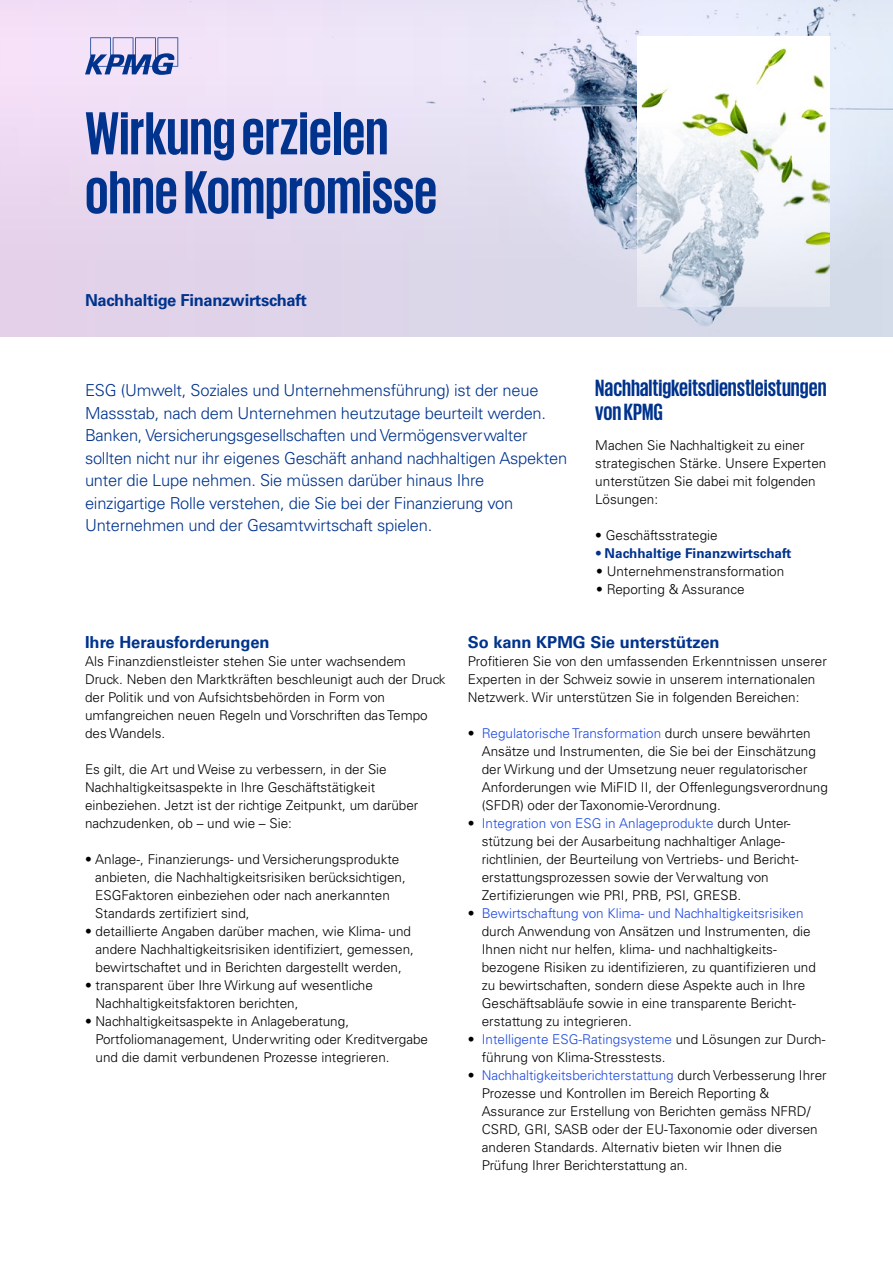
<style>
.page{position:relative;width:893px;height:1263px;background:#fff}
.page>*{position:absolute;margin:0;border:0;box-sizing:border-box;transform-origin:0 0}
.t1{font:700 62.1px/58.9px "KPMG";color:#00338d}
.t2{font:700 24px/24px "KPMG";color:#00338d}
.t3{font:300 16.5px/22.5px "Univers LT Std";letter-spacing:-.015em;color:#00338d}
.t4{font:700 16.5px "Univers LT Std";letter-spacing:-.015em;color:#00338d}
.t5{font:300 13.5px/18px "Univers LT Std";color:#000}
.t6{font:700 13.5px "Univers LT Std";color:#00338d}
.s1{color:#1e49e2}
</style>
<div class="page">
<svg style="left:0;top:0;width:893px;height:337px;background:#e0d9ed"></svg>
<img style="left:638px;top:36px;width:191px;height:270px">
<svg style="left:85px;top:37px;width:93px;height:38px;background:#9fa5d3"></svg>
<h1 class="t1" style="left:85px;top:102px;width:354px">Wirkung erzielen ohne Kompromisse</h1>
<p class="t4" style="left:85px;top:291px;width:223px">Nachhaltige Finanzwirtschaft</p>
<p class="t3" style="left:85px;top:379px;width:484px">ESG (Umwelt, Soziales und Unternehmensführung) ist der neue Massstab, nach dem Unternehmen heutzutage beurteilt werden.<br>Banken, Versicherungsgesellschaften und Vermögensverwalter sollten nicht nur ihr eigenes Geschäft anhand nachhaltigen Aspekten unter die Lupe nehmen. Sie müssen darüber hinaus Ihre einzigartige Rolle verstehen, die Sie bei der Finanzierung von Unternehmen und der Gesamtwirtschaft spielen.</p>
<h2 class="t2" style="left:595px;top:375px;width:233px">Nachhaltigkeitsdienstleistungen von KPMG</h2>
<p class="t5" style="left:595px;top:436px;width:233px">Machen Sie Nachhaltigkeit zu einer strategischen Stärke. Unsere Experten unterstützen Sie dabei mit folgenden<br>Lösungen:</p>
<p class="t5" style="left:595px;top:526px;width:124px">• Geschäftsstrategie</p>
<p class="t6" style="left:596px;top:545px;width:197px">• Nachhaltige Finanzwirtschaft</p>
<p class="t5" style="left:596px;top:562px;width:190px">• Unternehmenstransformation</p>
<p class="t5" style="left:596px;top:580px;width:150px">• Reporting &amp; Assurance</p>
<p class="t4" style="left:85px;top:633px;width:186px">Ihre Herausforderungen</p>
<p class="t5" style="left:85px;top:652px;width:362px">Als Finanzdienstleister stehen Sie unter wachsendem Druck. Neben den Marktkräften beschleunigt auch der Druck der Politik und von Aufsichtsbehörden in Form von umfangreichen neuen Regeln und Vorschriften das Tempo des Wandels.</p>
<p class="t5" style="left:85px;top:760px;width:335px">Es gilt, die Art und Weise zu verbessern, in der Sie Nachhaltigkeitsaspekte in Ihre Geschäftstätigkeit einbeziehen. Jetzt ist der richtige Zeitpunkt, um darüber nachzudenken, ob – und wie – Sie:</p>
<p class="t5" style="left:95px;top:850px;width:312px;text-indent:-10px">• Anlage-, Finanzierungs- und Versicherungsprodukte anbieten, die Nachhaltigkeitsrisiken berücksichtigen, ESGFaktoren einbeziehen oder nach anerkannten Standards zertifiziert sind,</p>
<p class="t5" style="left:96px;top:922px;width:320px;text-indent:-11px">• detaillierte Angaben darüber machen, wie Klima- und andere Nachhaltigkeitsrisiken identifiziert, gemessen, bewirtschaftet und in Berichten dargestellt werden,</p>
<p class="t5" style="left:96px;top:976px;width:279px;text-indent:-11px">• transparent über Ihre Wirkung auf wesentliche<br>Nachhaltigkeitsfaktoren berichten,</p>
<p class="t5" style="left:96px;top:1012px;width:334px;text-indent:-11px">• Nachhaltigkeitsaspekte in Anlageberatung,<br>Portfoliomanagement, Underwriting oder Kreditvergabe und die damit verbundenen Prozesse integrieren.</p>
<p class="t4" style="left:468px;top:633px;width:253px">So kann KPMG Sie unterstützen</p>
<p class="t5" style="left:468px;top:652px;width:361px">Profitieren Sie von den umfassenden Erkenntnissen unserer<br>Experten in der Schweiz sowie in unserem internationalen<br>Netzwerk. Wir unterstützen Sie in folgenden Bereichen:</p>
<p class="t5" style="left:482px;top:724px;width:348px;text-indent:-14px">• <span class="s1">Regulatorische Transformation</span> durch unsere bewährten Ansätze und Instrumenten, die Sie bei der Einschätzung der Wirkung und der Umsetzung neuer regulatorischer Anforderungen wie MiFID II, der Offenlegungsverordnung (SFDR) oder der Taxonomie-Verordnung.</p>
<p class="t5" style="left:482px;top:814px;width:318px;text-indent:-14px">• <span class="s1">Integration von ESG in Anlageprodukte</span> durch Unter&shy;stützung bei der Ausarbeitung nachhaltiger Anlage&shy;richtlinien, der Beurteilung von Vertriebs- und Bericht&shy;erstattungsprozessen sowie der Verwaltung von Zertifizierungen wie PRI, PRB, PSI, GRESB.</p>
<p class="t5" style="left:482px;top:904px;width:336px;text-indent:-14px">• <span class="s1">Bewirtschaftung von Klima- und Nachhaltigkeitsrisiken </span>durch Anwendung von Ansätzen und Instrumenten, die Ihnen nicht nur helfen, klima- und nachhaltigkeits&shy;bezogene Risiken zu identifizieren, zu quantifizieren und zu bewirtschaften, sondern diese Aspekte auch in Ihre Geschäftsabläufe sowie in eine transparente Bericht&shy;erstattung zu integrieren.</p>
<p class="t5" style="left:482px;top:1030px;width:345px;text-indent:-14px">• <span class="s1">Intelligente ESG-Ratingsysteme</span> und Lösungen zur Durch&shy;führung von Klima-Stresstests.</p>
<p class="t5" style="left:482px;top:1066px;width:346px;text-indent:-14px">• <span class="s1">Nachhaltigkeitsberichterstattung</span> durch Verbesserung Ihrer Prozesse und Kontrollen im Bereich Reporting &amp; Assurance zur Erstellung von Berichten gemäss NFRD/ CSRD, GRI, SASB oder der EU-Taxonomie oder diversen anderen Standards. Alternativ bieten wir Ihnen die Prüfung Ihrer Berichterstattung an.</p>
</div>
